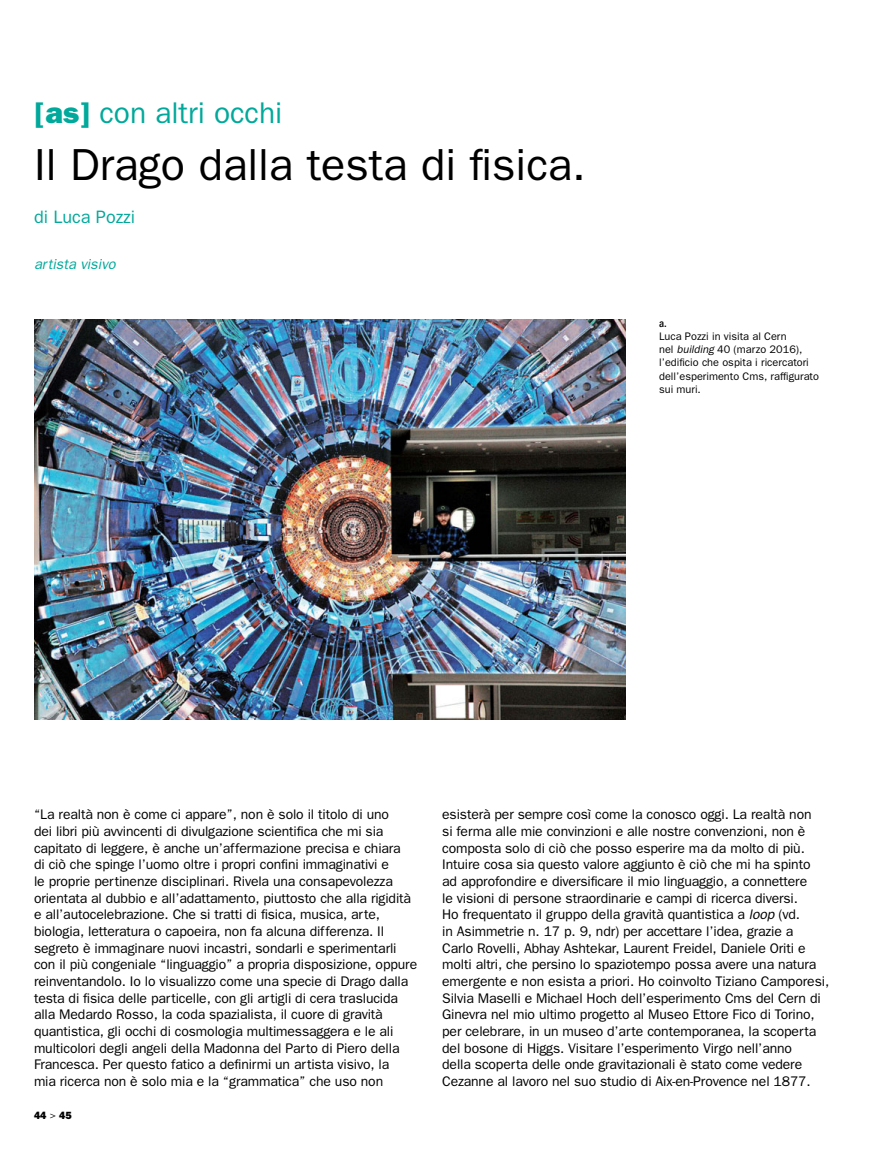
<style>
.page{position:relative;width:893px;height:1149px;background:#fff}
.page>*{position:absolute;margin:0;border:0;box-sizing:border-box;transform-origin:0 0}
.t1{font:45px "Franklin Gothic";color:#000}
.t2{font:30px "Franklin Gothic";color:#00a99b}
.t3{font:18px "Franklin Gothic";color:#00a99b}
.t4{font:italic 14.55px "Franklin Gothic";color:#00a99b}
.t5{font:13.95px/16.6px "Franklin Gothic";letter-spacing:-.01em;color:#000}
.t6{font:10.95px/13.2px "Franklin Gothic";color:#000}
.t7{font:500 condensed 10.95px "Franklin Gothic";color:#000}
.t8{font:800 10.5px "Franklin Gothic";color:#000}
.s1{font-weight:800}
.s2{font-style:italic}
.s3{font-weight:400}
</style>
<div class="page">
<img style="left:34px;top:319px;width:591px;height:400px">
<h2 class="t2" style="left:34px;top:96px;width:250px"><span class="s1">[as]</span> con altri occhi</h2>
<h1 class="t1" style="left:34px;top:139px;width:553px">Il Drago dalla testa di fisica.</h1>
<p class="t3" style="left:34px;top:206px;width:103px">di Luca Pozzi</p>
<p class="t4" style="left:34px;top:256px;width:83px">artista visivo</p>
<p class="t7" style="left:659px;top:316px;width:9px">a.</p>
<p class="t6" style="left:659px;top:329px;width:161px">Luca Pozzi in visita al Cern<br>nel <span class="s2">building</span> 40 (marzo 2016), l’edificio che ospita i ricercatori dell’esperimento Cms, raffigurato sui muri.</p>
<p class="t5" style="left:34px;top:805px;width:385px">“La realtà non è come ci appare”, non è solo il titolo di uno<br>dei libri più avvincenti di divulgazione scientifica che mi sia capitato di leggere, è anche un’affermazione precisa e chiara<br>di ciò che spinge l’uomo oltre i propri confini immaginativi e<br>le proprie pertinenze disciplinari. Rivela una consapevolezza orientata al dubbio e all’adattamento, piuttosto che alla rigidità e all’autocelebrazione. Che si tratti di fisica, musica, arte, biologia, letteratura o capoeira, non fa alcuna differenza. Il segreto è immaginare nuovi incastri, sondarli e sperimentarli con il più congeniale “linguaggio” a propria disposizione, oppure reinventandolo. Io lo visualizzo come una specie di Drago dalla testa di fisica delle particelle, con gli artigli di cera traslucida alla Medardo Rosso, la coda spazialista, il cuore di gravità quantistica, gli occhi di cosmologia multimessaggera e le ali multicolori degli angeli della Madonna del Parto di Piero della Francesca. Per questo fatico a definirmi un artista visivo, la<br>mia ricerca non è solo mia e la “grammatica” che uso non</p>
<p class="t5" style="left:442px;top:805px;width:388px">esisterà per sempre così come la conosco oggi. La realtà non<br>si ferma alle mie convinzioni e alle nostre convenzioni, non è composta solo di ciò che posso esperire ma da molto di più.<br>Intuire cosa sia questo valore aggiunto è ciò che mi ha spinto<br>ad approfondire e diversificare il mio linguaggio, a connettere<br>le visioni di persone straordinarie e campi di ricerca diversi.<br>Ho frequentato il gruppo della gravità quantistica a <span class="s2">loop</span> (vd.<br>in Asimmetrie n. 17 p. 9, ndr) per accettare l’idea, grazie a<br>Carlo Rovelli, Abhay Ashtekar, Laurent Freidel, Daniele Oriti e molti altri, che persino lo spaziotempo possa avere una natura emergente e non esista a priori. Ho coinvolto Tiziano Camporesi, Silvia Maselli e Michael Hoch dell’esperimento Cms del Cern di Ginevra nel mio ultimo progetto al Museo Ettore Fico di Torino, per celebrare, in un museo d’arte contemporanea, la scoperta del bosone di Higgs. Visitare l’esperimento Virgo nell’anno<br>della scoperta delle onde gravitazionali è stato come vedere Cezanne al lavoro nel suo studio di Aix-en-Provence nel 1877.</p>
<p class="t8" style="left:34px;top:1108px;width:39px">44 <span class="s3">&gt;</span> 45</p>
</div>
